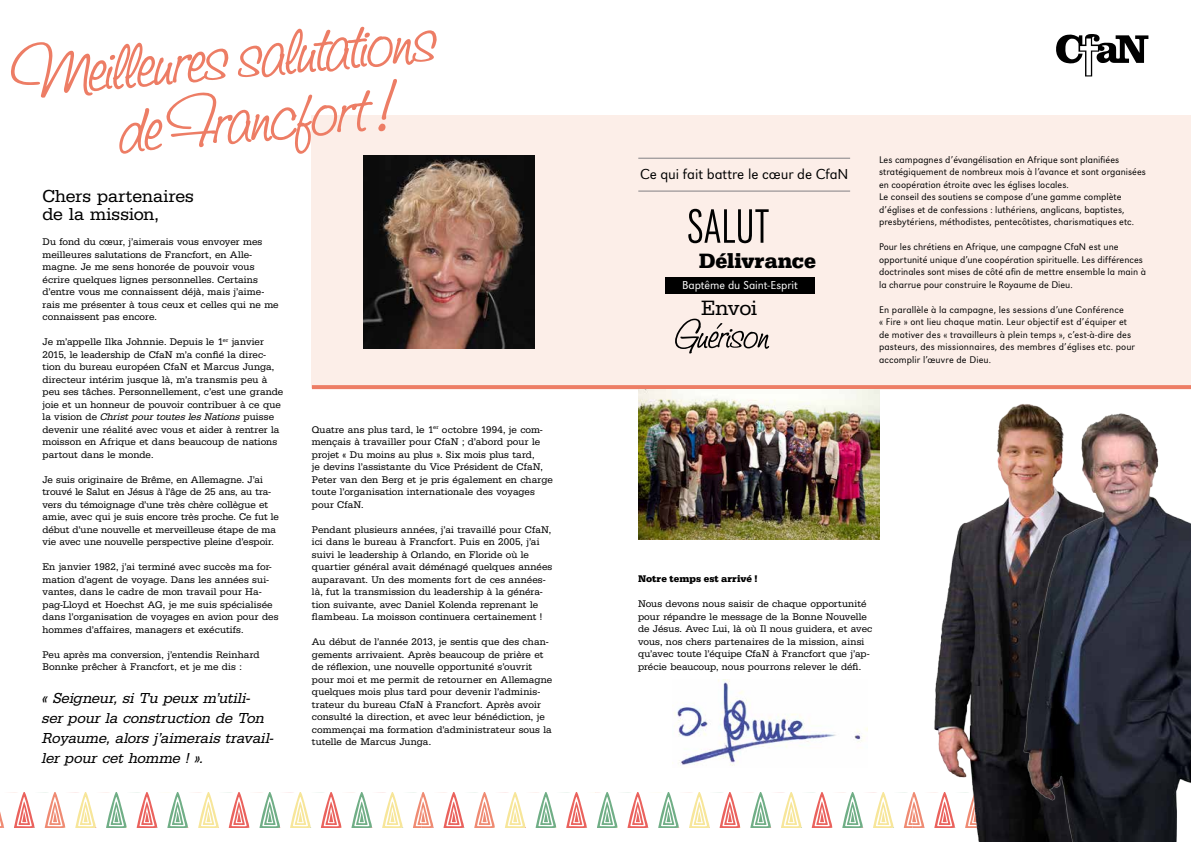
<style>
.page{position:relative;width:1191px;height:842px;background:#fff}
.page>*{position:absolute;margin:0;border:0;box-sizing:border-box;transform-origin:0 0}
.t1{font:50.1px "URW Grotesk TOT Lig Con";letter-spacing:.005em;color:#000}
.t2{font:700 21.5px "URW Egyptienne TOT";color:#000}
.t3{font:21.5px "URW Egyptienne TOT";letter-spacing:-.015em;color:#000}
.t4{font:18px/18px "URW Egyptienne TOT";letter-spacing:.005em;color:#000}
.t5{font:italic 15px/20px "URW Egyptienne TOT";letter-spacing:-.005em;color:#000}
.t6{font:300 15px "URW Grotesk TOT";letter-spacing:-.005em;color:#000}
.t7{font:300 11.9px "URW Grotesk TOT";letter-spacing:-.005em;color:#fff}
.t8{font:10px/12.5px "URW Egyptienne TOT";letter-spacing:.005em;color:#000}
.t9{font:300 10px/12.5px "URW Grotesk TOT";letter-spacing:.005em;color:#000}
.t10{font:700 10px "URW Egyptienne TOT";letter-spacing:.005em;color:#000}
.s1{font-style:italic}
</style>
<div class="page">
<svg style="left:0;top:792px;width:871px;height:36px"></svg>
<div style="left:312px;top:116px;width:879px;height:272px;background:#fceee8"></div>
<img style="left:364px;top:155px;width:170px;height:193px">
<svg style="left:312px;top:385px;width:559px;height:4px;background:#ed8069"></svg>
<img style="left:871px;top:385px;width:320px;height:457px">
<img style="left:1017px;top:403px;width:174px;height:439px">
<div style="left:665px;top:277px;width:149px;height:17px;background:#000"></div>
<hr style="left:638px;top:191px;width:212px;height:1px;background:#818084">
<hr style="left:638px;top:158px;width:212px;height:1px;background:#818084">
<svg style="left:1056px;top:34px;width:92px;height:42px"></svg>
<img style="left:674px;top:679px;width:193px;height:87px">
<img style="left:638px;top:389px;width:241px;height:150px">
<svg style="left:11px;top:27px;width:426px;height:127px"></svg>
<svg style="left:675px;top:319px;width:94px;height:34px"></svg>
<h3 class="t4" style="left:43px;top:187px;width:153px">Chers partenaires de la mission,</h3>
<p class="t8" style="left:43px;top:236px;width:238px">Du fond du cœur, j’aimerais vous envoyer mes meilleures salutations de Francfort, en Alle&shy;magne. Je me sens honorée de pouvoir vous écrire quelques lignes personnelles. Certains d’entre vous me connaissent déjà, mais j’aime&shy;rais me présenter à tous ceux et celles qui ne me connaissent pas encore.</p>
<p class="t8" style="left:43px;top:336px;width:242px">Je m’appelle Ilka Johnnie. Depuis le 1<sup>er</sup> janvier 2015, le leadership de CfaN m’a confié la direc&shy;tion du bureau européen CfaN et Marcus Junga, directeur intérim jusque là, m’a transmis peu à peu ses tâches. Personnellement, c’est une grande joie et un honneur de pouvoir contribuer à ce que la vision de <span class="s1">Christ pour toutes les Nations</span> puisse devenir une réalité avec vous et aider à rentrer la moisson en Afrique et dans beaucoup de nations partout dans le monde.</p>
<p class="t8" style="left:43px;top:473px;width:238px">Je suis originaire de Brême, en Allemagne. J’ai trouvé le Salut en Jésus à l’âge de 25 ans, au tra&shy;vers du témoignage d’une très chère collègue et amie, avec qui je suis encore très proche. Ce fut le début d’une nouvelle et merveilleuse étape de ma vie avec une nouvelle perspective pleine d’espoir.</p>
<p class="t8" style="left:43px;top:561px;width:237px">En janvier 1982, j’ai terminé avec succès ma for&shy;mation d’agent de voyage. Dans les années sui&shy;vantes, dans le cadre de mon travail pour Ha&shy;pag-Lloyd et Hoechst AG, je me suis spécialisée dans l’organisation de voyages en avion pour des hommes d’affaires, managers et exécutifs.</p>
<p class="t8" style="left:43px;top:648px;width:219px">Peu après ma conversion, j’entendis Reinhard<br>Bonnke prêcher à Francfort, et je me dis :</p>
<h3 class="t5" style="left:43px;top:688px;width:233px">« Seigneur, si Tu peux m’utili&shy;ser pour la construction de Ton<br>Royaume, alors j’aimerais travail&shy;ler pour cet homme ! ».</h3>
<p class="t8" style="left:312px;top:423px;width:242px">Quatre ans plus tard, le 1<sup>er</sup> octobre 1994, je com&shy;mençais à travailler pour CfaN ; d’abord pour le projet « Du moins au plus ». Six mois plus tard,<br>je devins l’assistante du Vice Président de CfaN, Peter van den Berg et je pris également en charge toute l’organisation internationale des voyages pour CfaN.</p>
<p class="t8" style="left:312px;top:523px;width:242px">Pendant plusieurs années, j’ai travaillé pour CfaN, ici dans le bureau à Francfort. Puis en 2005, j’ai suivi le leadership à Orlando, en Floride où le quartier général avait déménagé quelques années auparavant. Un des moments fort de ces années&shy;là, fut la transmission du leadership à la généra&shy;tion suivante, avec Daniel Kolenda reprenant le flambeau. La moisson continuera certainement !</p>
<p class="t8" style="left:312px;top:636px;width:242px">Au début de l’année 2013, je sentis que des chan&shy;gements arrivaient. Après beaucoup de prière et de réflexion, une nouvelle opportunité s’ouvrit pour moi et me permit de retourner en Allemagne quelques mois plus tard pour devenir l’adminis&shy;trateur du bureau CfaN à Francfort. Après avoir consulté la direction, et avec leur bénédiction, je commençai ma formation d’administrateur sous la tutelle de Marcus Junga.</p>
<h3 class="t6" style="left:640px;top:165px;width:210px">Ce qui fait battre le cœur de CfaN</h3>
<h1 class="t1" style="left:687px;top:201px;width:83px">SALUT</h1>
<h2 class="t2" style="left:698px;top:248px;width:119px">Délivrance</h2>
<p class="t7" style="left:682px;top:279px;width:117px">Baptême du Saint-Esprit</p>
<h2 class="t3" style="left:701px;top:295px;width:58px">Envoi</h2>
<p class="t9" style="left:879px;top:153px;width:268px">Les campagnes d’évangélisation en Afrique sont planifiées stratégiquement de nombreux mois à l’avance et sont organisées en coopération étroite avec les églises locales.<br>Le conseil des soutiens se compose d’une gamme complète d’églises et de confessions : luthériens, anglicans, baptistes, presbytériens, méthodistes, pentecôtistes, charismatiques etc.</p>
<p class="t9" style="left:879px;top:241px;width:268px">Pour les chrétiens en Afrique, une campagne CfaN est une opportunité unique d’une coopération spirituelle. Les différences doctrinales sont mises de côté afin de mettre ensemble la main à la charrue pour construire le Royaume de Dieu.</p>
<p class="t9" style="left:879px;top:303px;width:257px">En parallèle à la campagne, les sessions d’une Conférence<br>« Fire » ont lieu chaque matin. Leur objectif est d’équiper et de motiver des « travailleurs à plein temps », c’est-à-dire des pasteurs, des missionnaires, des membres d’églises etc. pour accomplir l’œuvre de Dieu.</p>
<p class="t10" style="left:638px;top:573px;width:121px">Notre temps est arrivé !</p>
<p class="t8" style="left:638px;top:598px;width:236px">Nous devons nous saisir de chaque opportunité pour répandre le message de la Bonne Nouvelle de Jésus. Avec Lui, là où Il nous guidera, et avec vous, nos chers partenaires de la mission, ainsi qu’avec toute l’équipe CfaN à Francfort que j’ap&shy;précie beaucoup, nous pourrons relever le défi.</p>
</div>
